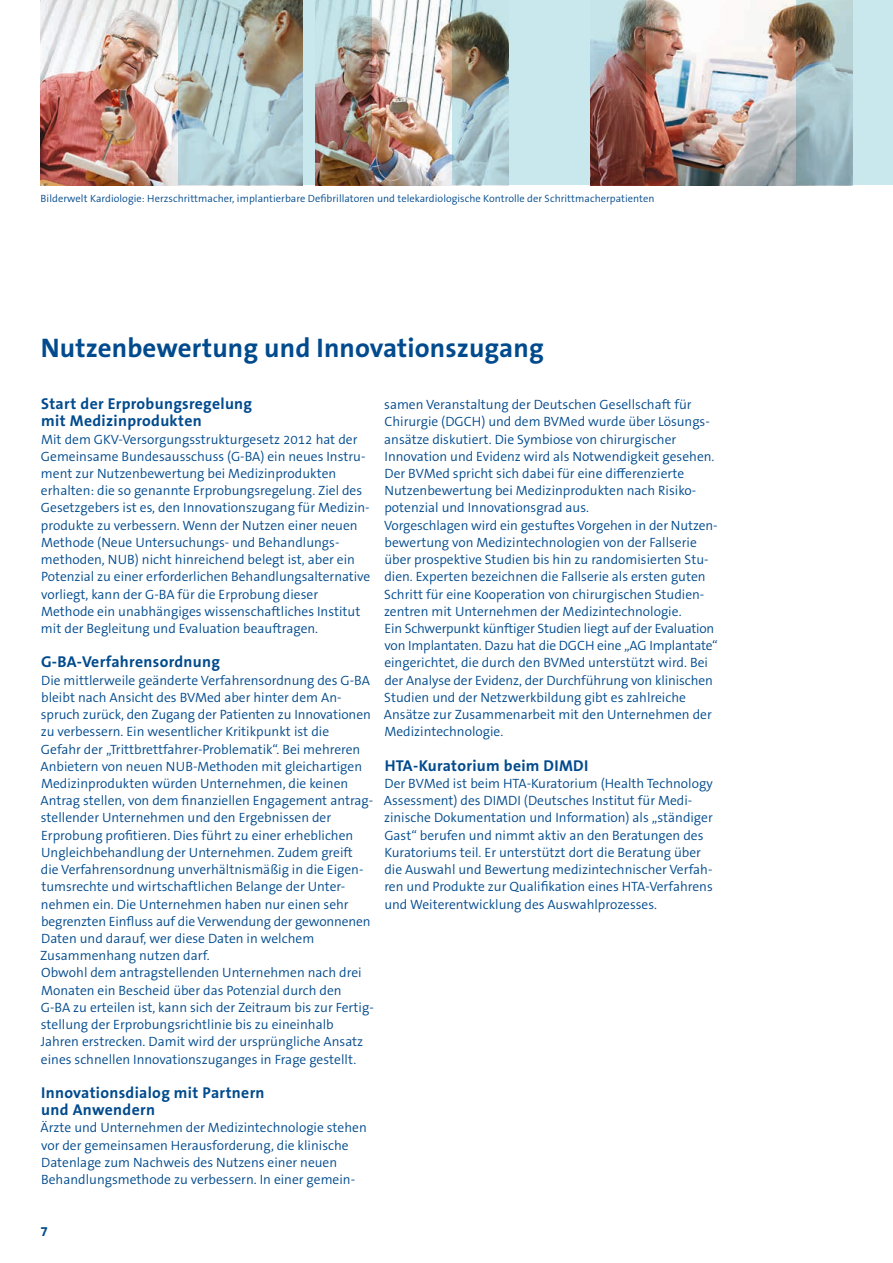
<style>
.page{position:relative;width:893px;height:1263px;background:#fff}
.page>*{position:absolute;margin:0;border:0;box-sizing:border-box;transform-origin:0 0}
.HEAD_18{font:700 27px "The Sans OT7";letter-spacing:.005em;color:#004a8d}
.COPY_9P_SUBLINE1{font:700 15.75px/17.2px "The Sans OT7";letter-spacing:.02em;color:#004a8d}
.COPY_9P{font:300 13.5px/17.2px "The Sans OT4";color:#004a8d}
.t1{font:700 13.5px "The Sans OT7";color:#004a8d}
.BVM2_BU{font:300 10.5px "The Sans OT4";letter-spacing:.005em;color:#004a8d}
</style>
<div class="page">
<img style="left:371px;top:0;width:82px;height:185px">
<img style="left:646px;top:0;width:150px;height:185px">
<img style="left:41px;top:0;width:137px;height:185px">
<img style="left:178px;top:0;width:193px;height:185px">
<img style="left:453px;top:0;width:193px;height:185px">
<svg style="left:796px;top:0;width:97px;height:185px;background:#acc4c7"></svg>
<p class="BVM2_BU" style="left:41px;top:192px;width:615px">Bilderwelt Kardiologie: Herzschrittmacher, implantierbare Defibrillatoren und telekardiologische Kontrolle der Schrittmacherpatienten</p>
<p class="HEAD_18" style="left:41px;top:331px;width:504px">Nutzenbewertung und Innovationszugang</p>
<p class="COPY_9P_SUBLINE1" style="left:41px;top:395px;width:213px">Start der Erprobungsregelung mit Medizinprodukten</p>
<p class="COPY_9P" style="left:41px;top:430px;width:331px">Mit dem GKV-Versorgungsstrukturgesetz 2012 hat der Gemeinsame Bundesausschuss (G-BA) ein neues Instru&shy;ment zur Nutzenbewertung bei Medizinprodukten erhalten: die so genannte Erprobungsregelung. Ziel des Gesetzgebers ist es, den Innovationszugang für Medizin&shy;produkte zu verbessern. Wenn der Nutzen einer neuen Methode (Neue Untersuchungs- und Behandlungs&shy;methoden, NUB) nicht hinreichend belegt ist, aber ein Potenzial zu einer erforderlichen Behandlungsalternative vorliegt, kann der G-BA für die Erprobung dieser Methode ein unabhängiges wissenschaftliches Institut mit der Begleitung und Evaluation beauftragen.</p>
<p class="COPY_9P_SUBLINE1" style="left:41px;top:654px;width:181px">G-BA-Verfahrensordnung</p>
<p class="COPY_9P" style="left:40px;top:671px;width:335px">Die mittlerweile geänderte Verfahrensordnung des G-BA bleibt nach Ansicht des BVMed aber hinter dem An&shy;spruch zurück, den Zugang der Patienten zu Innovationen zu verbessern. Ein wesentlicher Kritikpunkt ist die<br>Gefahr der „Trittbrettfahrer-Problematik“. Bei mehreren Anbietern von neuen NUB-Methoden mit gleichartigen Medizinprodukten würden Unternehmen, die keinen Antrag stellen, von dem finanziellen Engagement antrag&shy;stellender Unternehmen und den Ergebnissen der Erprobung profitieren. Dies führt zu einer erheblichen Ungleichbehandlung der Unternehmen. Zudem greift<br>die Verfahrensordnung unverhältnismäßig in die Eigen&shy;tumsrechte und wirtschaftlichen Belange der Unter&shy;nehmen ein. Die Unternehmen haben nur einen sehr begrenzten Einfluss auf die Verwendung der gewonnenen Daten und darauf, wer diese Daten in welchem Zusammenhang nutzen darf.</p>
<p class="COPY_9P" style="left:41px;top:964px;width:335px">Obwohl dem antragstellenden Unternehmen nach drei Monaten ein Bescheid über das Potenzial durch den G-BA zu erteilen ist, kann sich der Zeitraum bis zur Fertig&shy;stellung der Erprobungsrichtlinie bis zu eineinhalb Jahren erstrecken. Damit wird der ursprüngliche Ansatz eines schnellen Innovationszuganges in Frage gestellt.</p>
<p class="COPY_9P_SUBLINE1" style="left:41px;top:1084px;width:225px">Innovationsdialog mit Partnern und Anwendern</p>
<p class="COPY_9P" style="left:41px;top:1119px;width:328px">Ärzte und Unternehmen der Medizintechnologie stehen vor der gemeinsamen Herausforderung, die klinische Datenlage zum Nachweis des Nutzens einer neuen Behandlungsmethode zu verbessern. In einer gemein-</p>
<p class="COPY_9P" style="left:384px;top:396px;width:332px">samen Veranstaltung der Deutschen Gesellschaft für Chirurgie (DGCH) und dem BVMed wurde über Lösungs&shy;ansätze diskutiert. Die Symbiose von chirurgischer Innovation und Evidenz wird als Notwendigkeit gesehen.<br>Der BVMed spricht sich dabei für eine differenzierte Nutzenbewertung bei Medizinprodukten nach Risiko&shy;potenzial und Innovationsgrad aus.</p>
<p class="COPY_9P" style="left:384px;top:517px;width:335px">Vorgeschlagen wird ein gestuftes Vorgehen in der Nutzen&shy;bewertung von Medizintechnologien von der Fallserie über prospektive Studien bis hin zu randomisierten Stu&shy;dien. Experten bezeichnen die Fallserie als ersten guten Schritt für eine Kooperation von chirurgischen Studien&shy;zentren mit Unternehmen der Medizintechnologie.</p>
<p class="COPY_9P" style="left:384px;top:620px;width:335px">Ein Schwerpunkt künftiger Studien liegt auf der Evaluation von Implantaten. Dazu hat die DGCH eine „AG Implantate“ eingerichtet, die durch den BVMed unterstützt wird. Bei der Analyse der Evidenz, der Durchführung von klinischen Studien und der Netzwerkbildung gibt es zahlreiche Ansätze zur Zusammenarbeit mit den Unternehmen der Medizintechnologie.</p>
<p class="COPY_9P_SUBLINE1" style="left:385px;top:757px;width:205px">HTA-Kuratorium beim DIMDI</p>
<p class="COPY_9P" style="left:384px;top:775px;width:330px">Der BVMed ist beim HTA-Kuratorium (Health Technology Assessment) des DIMDI (Deutsches Institut für Medi&shy;zinische Dokumentation und Information) als „ständiger Gast“ berufen und nimmt aktiv an den Beratungen des Kuratoriums teil. Er unterstützt dort die Beratung über die Auswahl und Bewertung medizintechnischer Verfah&shy;ren und Produkte zur Qualifikation eines HTA-Verfahrens und Weiterentwicklung des Auswahlprozesses.</p>
<p class="t1" style="left:41px;top:1222px;width:9px">7</p>
</div>
